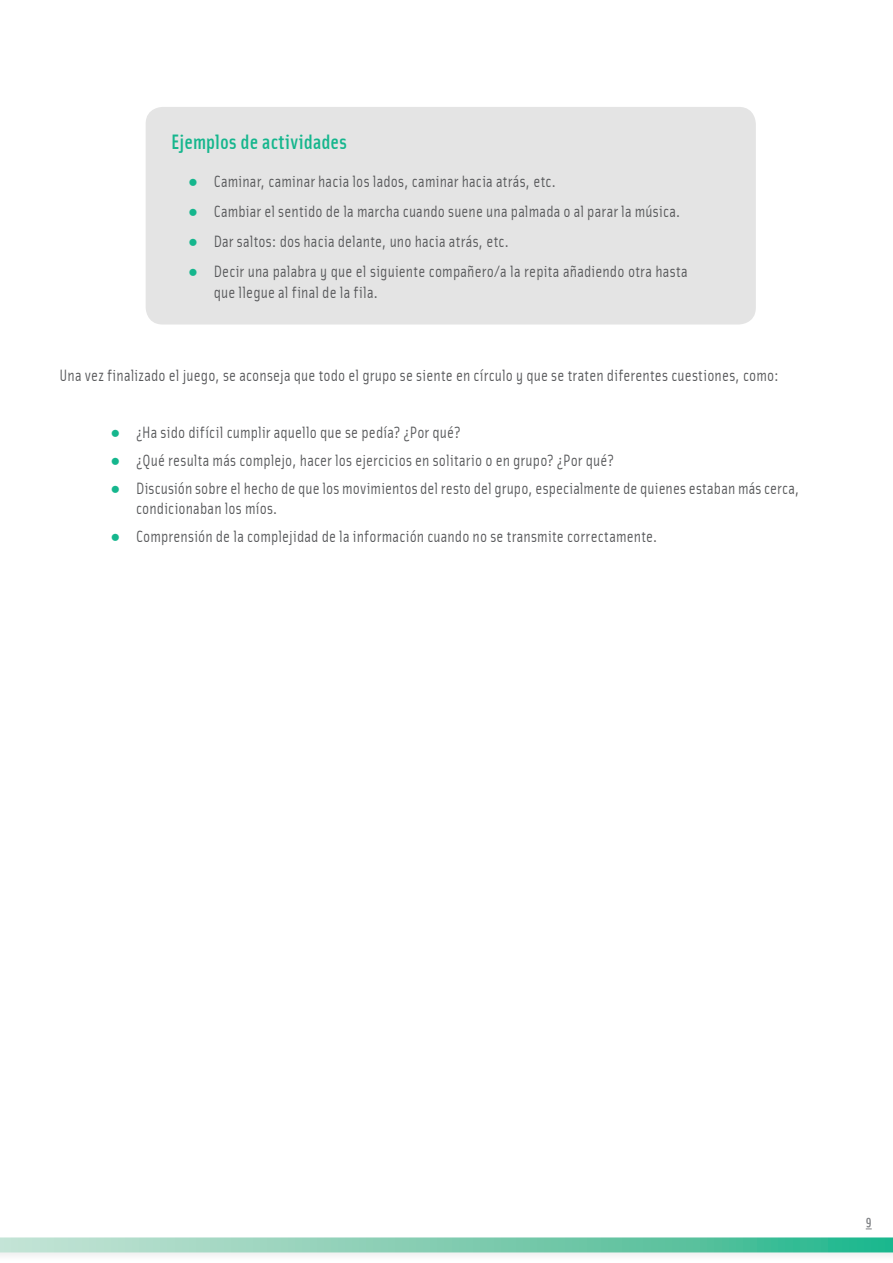
<style>
.page{position:relative;width:893px;height:1263px;background:#fff}
.page>*{position:absolute;margin:0;border:0;box-sizing:border-box;transform-origin:0 0}
.t1{font:500 21px "Solex";letter-spacing:.005em;color:#15b68d}
.t2{font:16.5px/21.3px "Solex";letter-spacing:.01em;color:#57585a}
.t3{font:500 13.5px "Solex";color:#808285}
.s1{font-family:"Courier New";color:#15b68d}
</style>
<div class="page">
<div style="left:0;top:1237px;width:893px;height:24px;background:#231f20;opacity:.06"></div>
<svg style="left:0;top:1237px;width:893px;height:15px;background:#80ceb3"></svg>
<div style="left:146px;top:107px;width:610px;height:217px;background:#e4e4e4;border-radius:17px"></div>
<h3 class="t1" style="left:171px;top:128px;width:177px">Ejemplos de actividades</h3>
<p class="t2" style="left:188px;top:170px;width:370px"><span class="s1">●</span> Caminar, caminar hacia los lados, caminar hacia atrás, etc.</p>
<p class="t2" style="left:188px;top:200px;width:494px"><span class="s1">●</span> Cambiar el sentido de la marcha cuando suene una palmada o al parar la música.</p>
<p class="t2" style="left:188px;top:230px;width:323px"><span class="s1">●</span> Dar saltos: dos hacia delante, uno hacia atrás, etc.</p>
<p class="t2" style="left:214px;top:260px;width:476px;text-indent:-26px"><span class="s1">●</span> Decir una palabra y que el siguiente compañero/a la repita añadiendo otra hasta que llegue al final de la fila.</p>
<p class="t2" style="left:60px;top:364px;width:721px">Una vez finalizado el juego, se aconseja que todo el grupo se siente en círculo y que se traten diferentes cuestiones, como:</p>
<p class="t2" style="left:111px;top:420px;width:352px"><span class="s1">●</span> ¿Ha sido difícil cumplir aquello que se pedía? ¿Por qué?</p>
<p class="t2" style="left:111px;top:449px;width:505px"><span class="s1">●</span> ¿Qué resulta más complejo, hacer los ejercicios en solitario o en grupo? ¿Por qué?</p>
<p class="t2" style="left:136px;top:478px;width:665px;line-height:19.8px;text-indent:-26px"><span class="s1">●</span> Discusión sobre el hecho de que los movimientos del resto del grupo, especialmente de quienes estaban más cerca, condicionaban los míos.</p>
<p class="t2" style="left:111px;top:525px;width:549px"><span class="s1">●</span> Comprensión de la complejidad de la información cuando no se transmite correctamente.</p>
<p class="t3" style="left:866px;top:1212px;width:7px">9</p>
</div>
